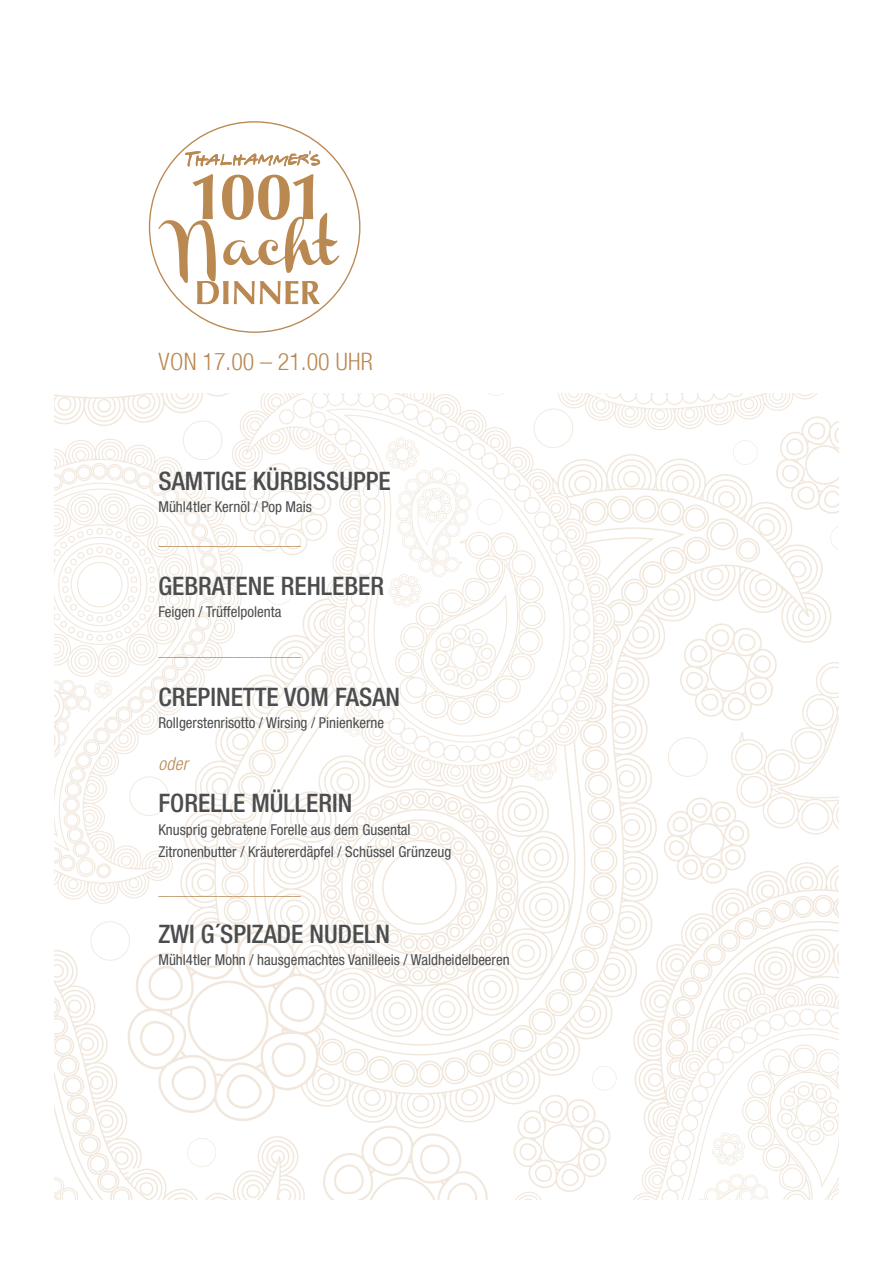
<style>
.page{position:relative;width:893px;height:1263px;background:#fff}
.page>*{position:absolute;margin:0;border:0;box-sizing:border-box;transform-origin:0 0}
.Speise_HL{font:500 condensed 25.5px "Helvetica Neue";color:#4b4c4d}
.Speise_Headline{font:500 condensed 25.5px "Helvetica Neue";color:#4b4c4d}
.Speise_HL-2{font:300 condensed 24px "Helvetica Neue";letter-spacing:.005em;color:#ba8851}
.Speise_HL-3{font:italic 300 condensed 18px "Helvetica Neue";color:#ba8851}
.Speise_HL-4{font:condensed 15px/22.5px "Helvetica Neue";color:#4b4c4d}
.speisen_zutaten{font:condensed 15px "Helvetica Neue";color:#4b4c4d}
.Speise_HL-5{font:condensed 15px "Helvetica Neue";color:#ba8851}
.speisen_zutaten-2{font:condensed 15px "Helvetica Neue";color:#ba8851}
</style>
<div class="page">
<svg style="left:158px;top:174px;width:181px;height:130px"></svg>
<svg style="left:185px;top:150px;width:135px;height:17px"></svg>
<img style="left:54px;top:394px;width:785px;height:805px">
<p class="Speise_HL-2" style="left:159px;top:348px;width:216px">VON 17.00 – 21.00 UHR</p>
<p class="Speise_HL" style="left:158px;top:466px;width:234px">SAMTIGE KÜRBISSUPPE</p>
<p class="Speise_HL-4" style="left:158px;top:496px;width:155px">Mühl4tler Kernöl / Pop Mais</p>
<p class="Speise_HL-5" style="left:158px;top:531px;width:144px">___________________</p>
<p class="Speise_HL" style="left:158px;top:571px;width:227px">GEBRATENE REHLEBER</p>
<p class="Speise_HL-4" style="left:158px;top:601px;width:124px">Feigen / Trüffelpolenta</p>
<p class="Speise_HL-5" style="left:158px;top:642px;width:144px">___________________</p>
<p class="Speise_HL" style="left:158px;top:682px;width:243px">CREPINETTE VOM FASAN</p>
<p class="Speise_HL-4" style="left:158px;top:712px;width:227px">Rollgerstenrisotto / Wirsing / Pinienkerne</p>
<p class="Speise_HL-3" style="left:158px;top:753px;width:31px">oder</p>
<p class="Speise_HL" style="left:158px;top:788px;width:195px">FORELLE MÜLLERIN</p>
<p class="Speise_HL-4" style="left:158px;top:818px;width:294px">Knusprig gebratene Forelle aus dem Gusental<br>Zitronenbutter / Kräutererdäpfel / Schüssel Grünzeug</p>
<p class="speisen_zutaten-2" style="left:158px;top:881px;width:144px">___________________</p>
<p class="Speise_Headline" style="left:158px;top:918px;width:233px">ZWI G´SPIZADE NUDELN</p>
<p class="speisen_zutaten" style="left:158px;top:951px;width:353px">Mühl4tler Mohn / hausgemachtes Vanilleeis / Waldheidelbeeren</p>
</div>
